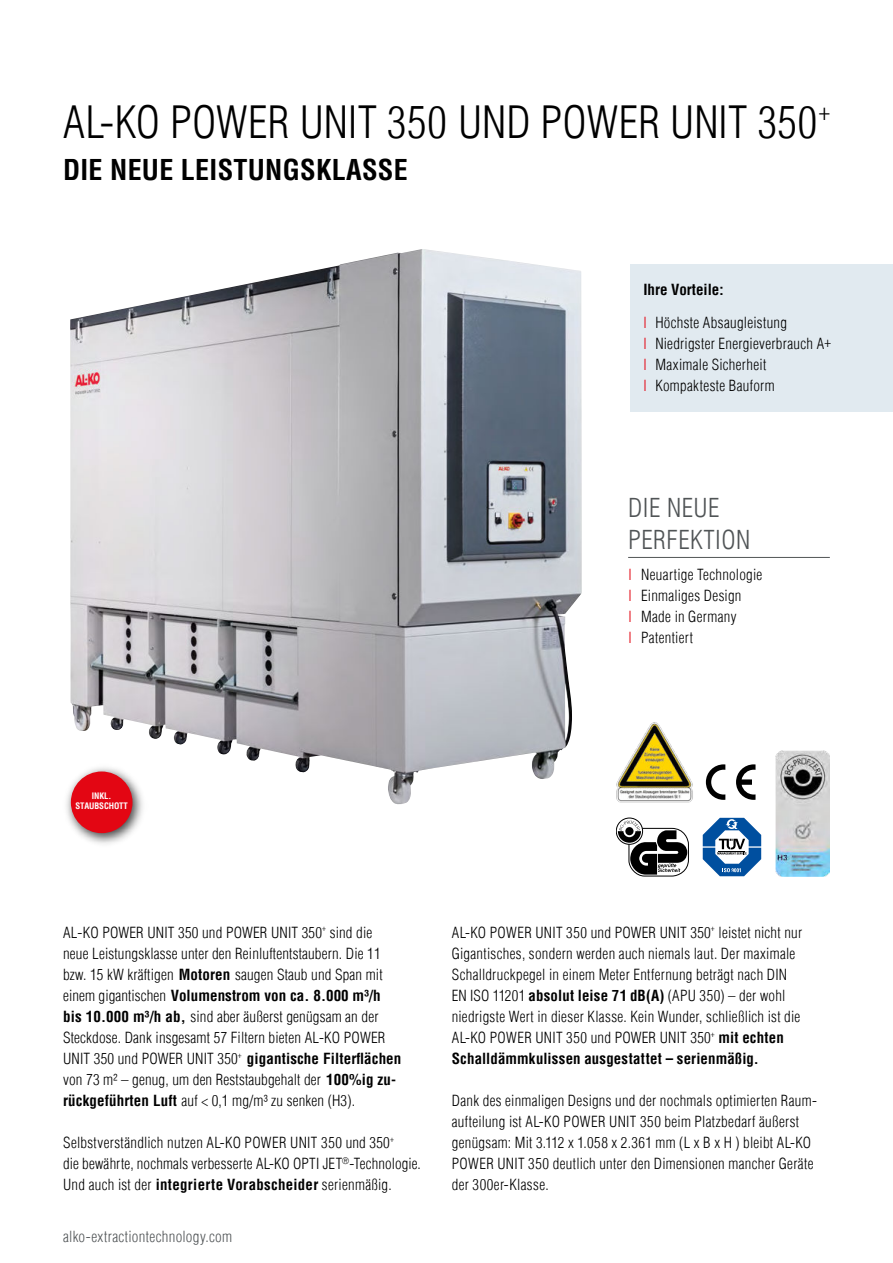
<style>
.page{position:relative;width:893px;height:1263px;background:#fff}
.page>*{position:absolute;margin:0;border:0;box-sizing:border-box;transform-origin:0 0}
.t1{font:300 condensed 43.5px "Helvetica Com";letter-spacing:.005em;color:#000}
.t2{font:700 condensed 28.05px "Helvetica Com";letter-spacing:.01em;color:#000}
.t3{font:300 condensed 25.5px/31.5px "Helvetica Com";letter-spacing:.02em;color:#505456}
.t4{font:300 condensed 15px/21px "Helvetica Com";letter-spacing:.015em;color:#000}
.t5{font:300 condensed 15px "Helvetica Com";letter-spacing:.02em;color:#505456}
.t6{font:700 condensed 15px "Helvetica Com";color:#000}
.t7{font:700 condensed 8.7px/10.5px "Helvetica Com";letter-spacing:-.01em;color:#fff;text-align:center}
.s1{color:#e30613}
.s2{font-weight:700}
</style>
<div class="page">
<div style="left:630px;top:264px;width:263px;height:148px;background:#e1eaf0"></div>
<img style="left:70px;top:249px;width:512px;height:556px">
<hr style="left:628px;top:557px;width:202px;height:1px;background:#505456">
<svg style="left:706px;top:764px;width:49px;height:36px"></svg>
<div style="left:616px;top:818px;width:27px;height:26px;border:1px solid #000;border-radius:50%"></div>
<svg style="left:618px;top:820px;width:71px;height:56px"></svg>
<img style="left:775px;top:751px;width:54px;height:125px">
<svg style="left:703px;top:818px;width:58px;height:58px"></svg>
<img style="left:616px;top:722px;width:77px;height:80px">
<img style="left:66px;top:761px;width:84px;height:83px">
<div style="left:71px;top:771px;width:62px;height:62px;background:#e30613;border-radius:50%"></div>
<h1 class="t1" style="left:63px;top:98px;width:768px">AL-KO POWER UNIT 350 UND POWER UNIT 350<sup>+</sup></h1>
<h2 class="t2" style="left:63px;top:159px;width:346px">DIE NEUE LEISTUNGSKLASSE</h2>
<p class="t6" style="left:643px;top:283px;width:82px">Ihre Vorteile:</p>
<p class="t4" style="left:643px;top:311px;width:189px"><span class="s1">I</span> Höchste Absaugleistung<br><span class="s1">I</span> Niedrigster Energieverbrauch A+<br><span class="s1">I</span> Maximale Sicherheit<br><span class="s1">I</span> Kompakteste Bauform</p>
<h3 class="t3" style="left:628px;top:492px;width:124px">DIE NEUE<br>PERFEKTION</h3>
<p class="t4" style="left:628px;top:564px;width:135px"><span class="s1">I</span> Neuartige Technologie<br><span class="s1">I</span> Einmaliges Design<br><span class="s1">I</span> Made in Germany<br><span class="s1">I</span> Patentiert</p>
<p class="t7" style="left:75px;top:791px;width:54px">INKL.<br>STAUBSCHOTT</p>
<p class="t4" style="left:63px;top:922px;width:340px">AL-KO POWER UNIT 350 und POWER UNIT 350<sup>+</sup> sind die neue Leistungsklasse unter den Reinluftentstaubern. Die 11 bzw. 15 kW kräftigen <span class="s2">Motoren</span> saugen Staub und Span mit einem gigantischen <span class="s2">Volumenstrom von ca. 8.000 m³/h bis 10.000 m³/h ab,</span> sind aber äußerst genügsam an der Steckdose. Dank insgesamt 57 Filtern bieten AL-KO POWER UNIT 350 und POWER UNIT 350<sup>+</sup> <span class="s2">gigantische Filterflächen </span>von 73 m² – genug, um den Reststaubgehalt der <span class="s2">100%ig zu&shy;rückgeführten Luft</span> auf &lt; 0,1 mg/m³ zu senken (H3).</p>
<p class="t4" style="left:63px;top:1132px;width:359px">Selbstverständlich nutzen AL-KO POWER UNIT 350 und 350<sup>+<br></sup>die bewährte, nochmals verbesserte AL-KO OPTI JET<sup>®</sup>-Technologie.<br>Und auch ist der <span class="s2">integrierte Vorabscheider</span> serienmäßig.</p>
<p class="t5" style="left:63px;top:1231px;width:171px">alko-extractiontechnology.com</p>
<p class="t4" style="left:452px;top:922px;width:352px">AL-KO POWER UNIT 350 und POWER UNIT 350<sup>+</sup> leistet nicht nur Gigantisches, sondern werden auch niemals laut. Der maximale Schalldruckpegel in einem Meter Entfernung beträgt nach DIN EN ISO 11201 <span class="s2">absolut leise 71 dB(A)</span> (APU 350) – der wohl niedrigste Wert in dieser Klasse. Kein Wunder, schließlich ist die AL-KO POWER UNIT 350 und POWER UNIT 350<sup>+</sup> <span class="s2">mit echten Schalldämmkulissen ausgestattet – serienmäßig.</span></p>
<p class="t4" style="left:452px;top:1090px;width:367px">Dank des einmaligen Designs und der nochmals optimierten Raum&shy;aufteilung ist AL-KO POWER UNIT 350 beim Platzbedarf äußerst genügsam: Mit 3.112 x 1.058 x 2.361 mm (L x B x H ) bleibt AL-KO POWER UNIT 350 deutlich unter den Dimensionen mancher Geräte der 300er-Klasse.</p>
</div>
